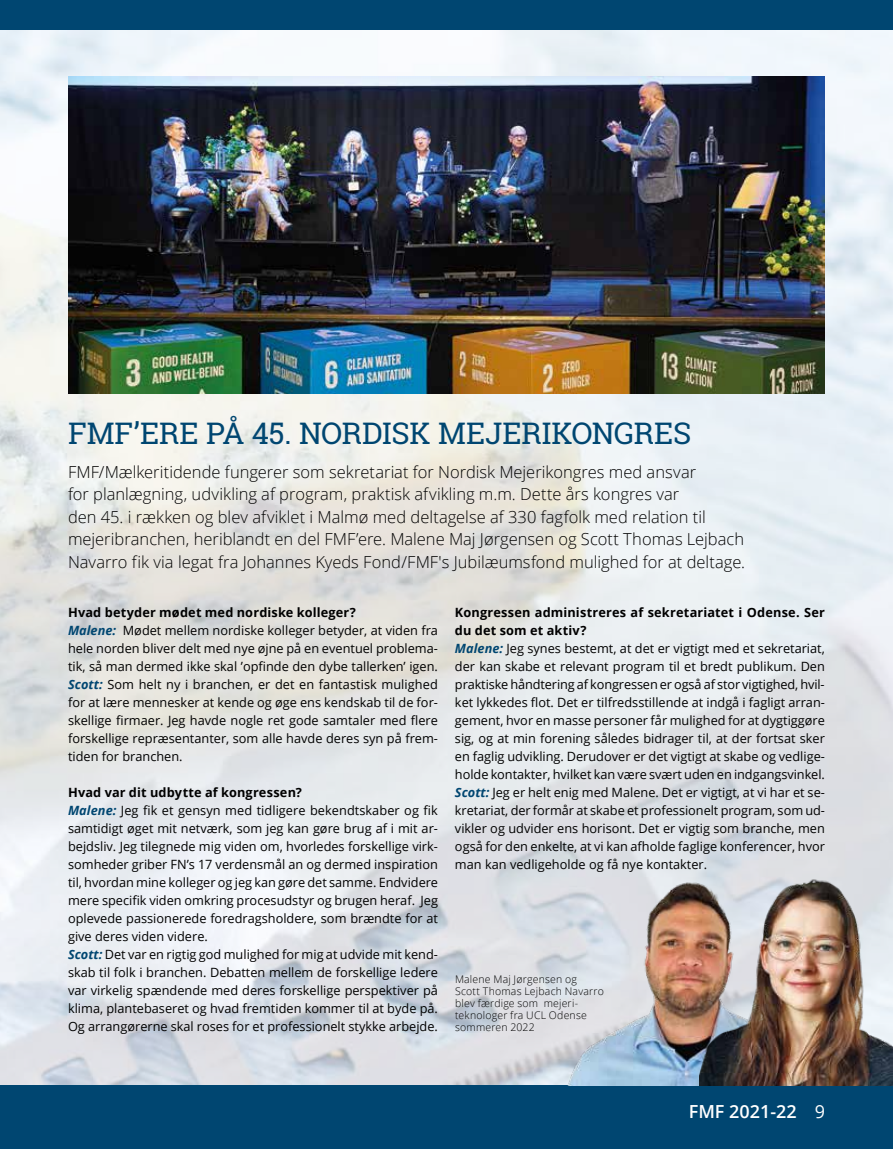
<style>
.page{position:relative;width:893px;height:1149px;background:#fff}
.page>*{position:absolute;margin:0;border:0;box-sizing:border-box;transform-origin:0 0}
.t1{font:30px "Roboto Slab";letter-spacing:-.01em;color:#004671}
.t2{font:600 18px "Open Sans";color:#fff}
.t3{font:300 16.5px/22.5px "Open Sans";color:#000}
.t4{font:12.75px/18px "Open Sans";color:#000}
.t5{font:300 10.5px/12px "Open Sans";letter-spacing:.02em;color:#000}
.s1{font-weight:700}
.s2{font-weight:700;font-style:italic;color:#004671}
.s3{font-weight:400}
</style>
<div class="page">
<img style="left:0;top:30px;width:893px;height:1054px">
<div style="left:0;top:0;width:893px;height:30px;background:#004671"></div>
<div style="left:0;top:1084px;width:893px;height:64px;background:#004671"></div>
<img style="left:565px;top:879px;width:134px;height:205px">
<img style="left:699px;top:831px;width:194px;height:253px">
<img style="left:68px;top:77px;width:757px;height:316px">
<h1 class="t1" style="left:68px;top:412px;width:625px">FMF’ERE PÅ 45. NORDISK MEJERIKONGRES</h1>
<p class="t3" style="left:68px;top:459px;width:679px">FMF/Mælkeritidende fungerer som sekretariat for Nordisk Mejerikongres med ansvar<br>for planlægning, udvikling af program, praktisk afvikling m.m. Dette års kongres var<br>den 45. i rækken og blev afviklet i Malmø med deltagelse af 330 fagfolk med relation til mejeribranchen, heriblandt en del FMF’ere. Malene Maj Jørgensen og Scott Thomas Lejbach Navarro fik via legat fra Johannes Kyeds Fond/FMF's Jubilæumsfond mulighed for at deltage.</p>
<p class="t4" style="left:68px;top:603px;width:371px"><span class="s1">Hvad betyder mødet med nordiske kolleger?<br></span><span class="s2">Malene:</span> Mødet mellem nordiske kolleger betyder, at viden fra hele norden bliver delt med nye øjne på en eventuel problema&shy;tik, så man dermed ikke skal ’opfinde den dybe tallerken’ igen.<br><span class="s2">Scott:</span> Som helt ny i branchen, er det en fantastisk mulighed for at lære mennesker at kende og øge ens kendskab til de for&shy;skellige firmaer. Jeg havde nogle ret gode samtaler med flere forskellige repræsentanter, som alle havde deres syn på frem&shy;tiden for branchen.</p>
<p class="t4" style="left:68px;top:783px;width:372px"><span class="s1">Hvad var dit udbytte af kongressen?<br></span><span class="s2">Malene:</span> Jeg fik et gensyn med tidligere bekendtskaber og fik samtidigt øget mit netværk, som jeg kan gøre brug af i mit ar&shy;bejdsliv. Jeg tilegnede mig viden om, hvorledes forskellige virk&shy;somheder griber FN’s 17 verdensmål an og dermed inspiration til, hvordan mine kolleger og jeg kan gøre det samme. Endvidere mere specifik viden omkring procesudstyr og brugen heraf. Jeg oplevede passionerede foredragsholdere, som brændte for at give deres viden videre.<br><span class="s2">Scott:</span> Det var en rigtig god mulighed for mig at udvide mit kend&shy;skab til folk i branchen. Debatten mellem de forskellige ledere var virkelig spændende med deres forskellige perspektiver på klima, plantebaseret og hvad fremtiden kommer til at byde på.<br>Og arrangørerne skal roses for et professionelt stykke arbejde.</p>
<p class="t4" style="left:455px;top:603px;width:371px"><span class="s1">Kongressen administreres af sekretariatet i Odense. Ser du det som et aktiv?<br></span><span class="s2">Malene:</span> Jeg synes bestemt, at det er vigtigt med et sekretariat, der kan skabe et relevant program til et bredt publikum. Den praktiske håndtering af kongressen er også af stor vigtighed, hvil&shy;ket lykkedes flot. Det er tilfredsstillende at indgå i fagligt arran&shy;gement, hvor en masse personer får mulighed for at dygtiggøre sig, og at min forening således bidrager til, at der fortsat sker en faglig udvikling. Derudover er det vigtigt at skabe og vedlige&shy;holde kontakter, hvilket kan være svært uden en indgangsvinkel.<br><span class="s2">Scott:</span> Jeg er helt enig med Malene. Det er vigtigt, at vi har et se&shy;kretariat, der formår at skabe et professionelt program, som ud&shy;vikler og udvider ens horisont. Det er vigtig som branche, men også for den enkelte, at vi kan afholde faglige konferencer, hvor man kan vedligeholde og få nye kontakter.</p>
<p class="t5" style="left:455px;top:972px;width:150px">Malene Maj Jørgensen og<br>Scott Thomas Lejbach Navarro blev færdige som mejeri&shy;teknologer fra UCL Odense sommeren 2022</p>
<h2 class="t2" style="left:689px;top:1099px;width:138px">FMF 2021-22 <span class="s3">9</span></h2>
</div>
